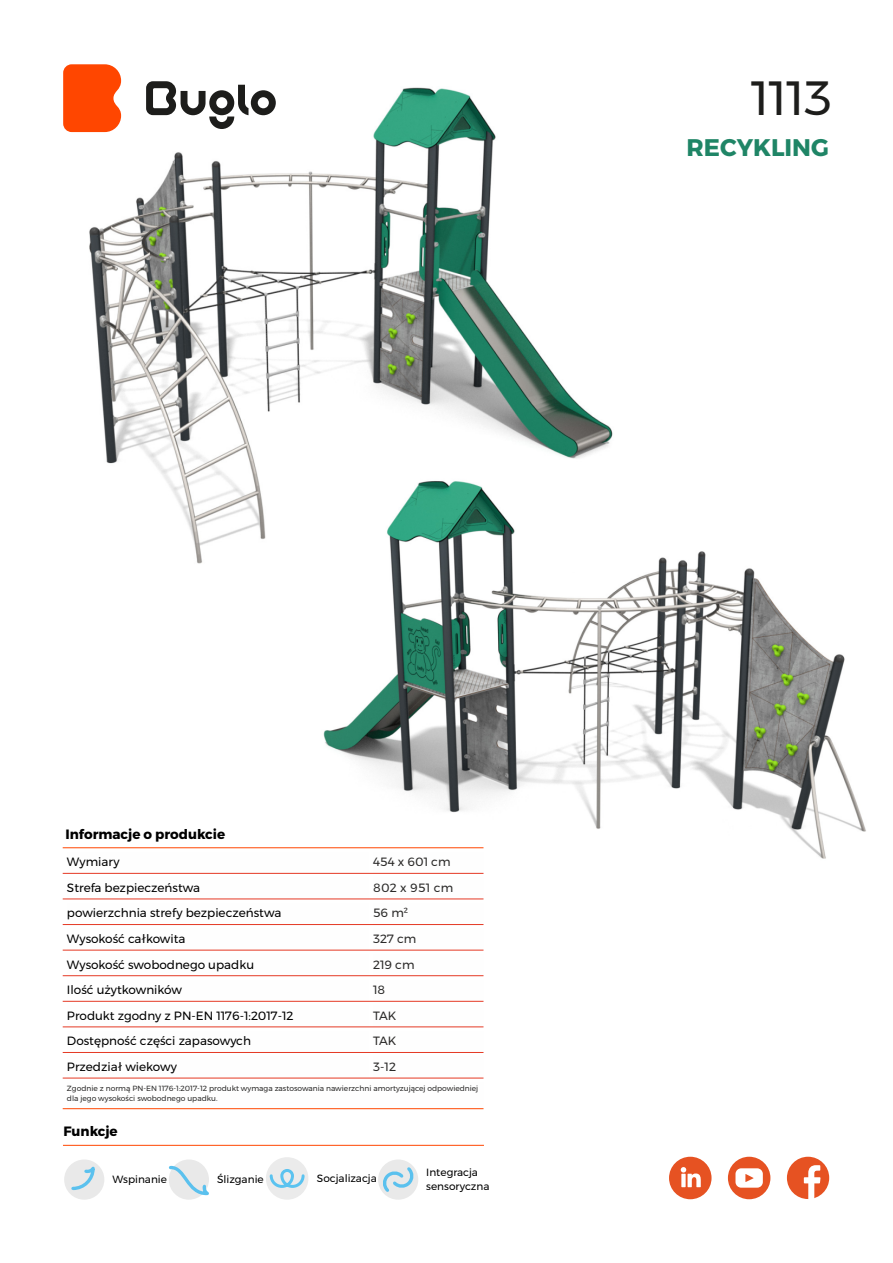
<style>
.page{position:relative;width:893px;height:1263px;background:#fff}
.page>*{position:absolute;margin:0;border:0;box-sizing:border-box;transform-origin:0 0}
.t1{font:48px "Montserrat";color:#1d1d1b}
.t2{font:700 24px "Montserrat";color:#1f8566}
.t3{font:700 13.5px "Montserrat";color:#000}
.t4{font:12px "Montserrat";color:#000}
.t5{font:12px "Montserrat";color:#2b2a29}
.t6{font:10.5px/14.2px "Montserrat";color:#000}
.t7{font:7.5px/9.9px "Montserrat";color:#2b2a29}
</style>
<div class="page">
<img style="left:71px;top:80px;width:542px;height:484px">
<img style="left:316px;top:473px;width:550px;height:386px">
<hr style="left:63px;top:1145px;width:421px;height:1px;background:#ff4600">
<svg style="left:146px;top:81px;width:130px;height:48px"></svg>
<svg style="left:63px;top:64px;width:58px;height:68px;background:#ff5313"></svg>
<div style="left:266px;top:1157px;width:42px;height:43px;background:#ebebeb;border-radius:50%"></div>
<svg style="left:269px;top:1169px;width:36px;height:19px"></svg>
<div style="left:67px;top:852px;width:302px;height:21px;background:#fefefe"></div>
<div style="left:373px;top:852px;width:110px;height:21px;background:#fefefe"></div>
<hr style="left:63px;top:1108px;width:420px;height:1px;background:#ff4600">
<hr style="left:63px;top:1078px;width:420px;height:1px;background:#e53924">
<hr style="left:63px;top:1052px;width:420px;height:1px;background:#e53924">
<hr style="left:63px;top:1027px;width:420px;height:1px;background:#e53924">
<hr style="left:63px;top:1001px;width:420px;height:1px;background:#e53924">
<hr style="left:63px;top:975px;width:420px;height:1px;background:#e53924">
<hr style="left:63px;top:950px;width:420px;height:1px;background:#e53924">
<hr style="left:63px;top:924px;width:420px;height:1px;background:#e53924">
<hr style="left:63px;top:899px;width:420px;height:1px;background:#e53924">
<hr style="left:63px;top:873px;width:420px;height:1px;background:#e53924">
<hr style="left:63px;top:847px;width:420px;height:1px;background:#ff4600">
<div style="left:378px;top:1159px;width:40px;height:41px;background:#e9e9e9;border-radius:50%"></div>
<svg style="left:384px;top:1164px;width:29px;height:31px"></svg>
<div style="left:669px;top:1157px;width:42px;height:42px;background:#e65222;border-radius:50%"></div>
<svg style="left:681px;top:1167px;width:20px;height:20px"></svg>
<div style="left:787px;top:1157px;width:42px;height:42px;background:#e65222;border-radius:50%"></div>
<svg style="left:804px;top:1165px;width:16px;height:34px"></svg>
<div style="left:728px;top:1157px;width:42px;height:42px;background:#e65222;border-radius:50%"></div>
<svg style="left:735px;top:1168px;width:28px;height:20px"></svg>
<div style="left:64px;top:1159px;width:40px;height:41px;background:#e9e9e9;border-radius:50%"></div>
<svg style="left:70px;top:1159px;width:25px;height:32px"></svg>
<div style="left:169px;top:1159px;width:40px;height:41px;background:#e9e9e9;border-radius:50%"></div>
<svg style="left:168px;top:1164px;width:41px;height:32px"></svg>
<h1 class="t1" style="left:751px;top:69px;width:83px">1113</h1>
<h2 class="t2" style="left:686px;top:133px;width:144px">RECYKLING</h2>
<p class="t3" style="left:65px;top:826px;width:161px">Informacje o produkcie</p>
<p class="t4" style="left:67px;top:854px;width:54px">Wymiary</p>
<p class="t5" style="left:373px;top:854px;width:79px">454 x 601 cm</p>
<p class="t4" style="left:67px;top:880px;width:135px">Strefa bezpieczeństwa</p>
<p class="t5" style="left:373px;top:880px;width:82px">802 x 951 cm</p>
<p class="t4" style="left:67px;top:906px;width:216px">powierzchnia strefy bezpieczeństwa</p>
<p class="t5" style="left:373px;top:906px;width:36px">56 m²</p>
<p class="t4" style="left:67px;top:931px;width:120px">Wysokość całkowita</p>
<p class="t5" style="left:373px;top:931px;width:45px">327 cm</p>
<p class="t4" style="left:67px;top:957px;width:189px">Wysokość swobodnego upadku</p>
<p class="t5" style="left:373px;top:957px;width:43px">219 cm</p>
<p class="t4" style="left:67px;top:982px;width:117px">Ilość użytkowników</p>
<p class="t5" style="left:373px;top:982px;width:14px">18</p>
<p class="t4" style="left:67px;top:1008px;width:228px">Produkt zgodny z PN-EN 1176-1:2017-12</p>
<p class="t5" style="left:373px;top:1008px;width:25px">TAK</p>
<p class="t4" style="left:67px;top:1034px;width:186px">Dostępność części zapasowych</p>
<p class="t5" style="left:373px;top:1034px;width:25px">TAK</p>
<p class="t4" style="left:67px;top:1059px;width:111px">Przedział wiekowy</p>
<p class="t5" style="left:373px;top:1059px;width:24px">3-12</p>
<p class="t7" style="left:67px;top:1083px;width:413px">Zgodnie z normą PN-EN 1176-1:2017-12 produkt wymaga zastosowania nawierzchni amortyzującej odpowiedniej dla jego wysokości swobodnego upadku.</p>
<p class="t3" style="left:63px;top:1123px;width:56px">Funkcje</p>
<p class="t6" style="left:112px;top:1172px;width:56px">Wspinanie</p>
<p class="t6" style="left:217px;top:1172px;width:48px">Ślizganie</p>
<p class="t6" style="left:317px;top:1171px;width:61px">Socjalizacja</p>
<p class="t6" style="left:426px;top:1164px;width:65px">Integracja sensoryczna</p>
</div>
